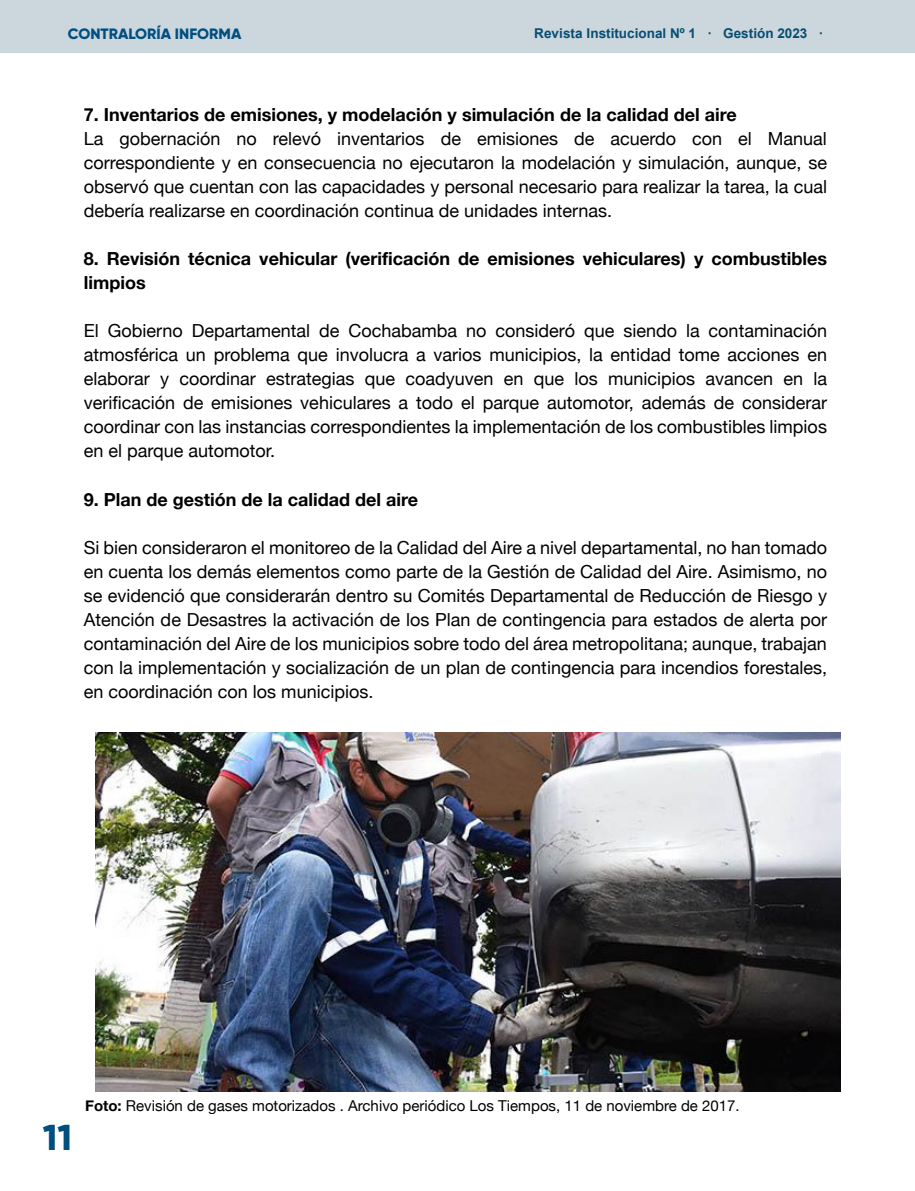
<style>
.page{position:relative;width:915px;height:1191px;background:#fff}
.page>*{position:absolute;margin:0;border:0;box-sizing:border-box;transform-origin:0 0}
.t1{font:800 36px "Gilroy";color:#004f80}
.t2{font:18px/24px "Helvetica Neue";color:#000;text-align:justify}
.t3{font:700 18px/24px "Helvetica Neue";color:#000}
.t4{font:15px "Helvetica Neue";color:#000}
.t5{font:800 15px "Gilroy";color:#004f80}
.t6{font:700 13.5px "Arial";color:#074e73}
.s1{font-weight:700}
</style>
<div class="page">
<div style="left:0;top:0;width:914px;height:53px;background:#ccd6dd"></div>
<img style="left:95px;top:733px;width:745px;height:358px">
<p class="t5" style="left:68px;top:25px;width:175px">CONTRALORÍA INFORMA</p>
<p class="t6" style="left:534px;top:23px;width:290px">Revista Institucional Nº 1 · Gestión 2023 ·</p>
<p class="t3" style="left:84px;top:103px;width:654px">7. Inventarios de emisiones, y modelación y simulación de la calidad del aire</p>
<p class="t2" style="left:84px;top:127px;width:744px">La gobernación no relevó inventarios de emisiones de acuerdo con el Manual correspondiente y en consecuencia no ejecutaron la modelación y simulación, aunque, se observó que cuentan con las capacidades y personal necesario para realizar la tarea, la cual debería realizarse en coordinación continua de unidades internas.</p>
<p class="t3" style="left:84px;top:247px;width:744px">8. Revisión técnica vehicular (verificación de emisiones vehiculares) y combustibles limpios</p>
<p class="t2" style="left:84px;top:319px;width:744px">El Gobierno Departamental de Cochabamba no consideró que siendo la contaminación atmosférica un problema que involucra a varios municipios, la entidad tome acciones en elaborar y coordinar estrategias que coadyuven en que los municipios avancen en la verificación de emisiones vehiculares a todo el parque automotor, además de considerar coordinar con las instancias correspondientes la implementación de los combustibles limpios en el parque automotor.</p>
<p class="t3" style="left:84px;top:486px;width:336px">9. Plan de gestión de la calidad del aire</p>
<p class="t2" style="left:84px;top:535px;width:744px">Si bien consideraron el monitoreo de la Calidad del Aire a nivel departamental, no han tomado en cuenta los demás elementos como parte de la Gestión de Calidad del Aire. Asimismo, no se evidenció que considerarán dentro su Comités Departamental de Reducción de Riesgo y Atención de Desastres la activación de los Plan de contingencia para estados de alerta por contaminación del Aire de los municipios sobre todo del área metropolitana; aunque, trabajan con la implementación y socialización de un plan de contingencia para incendios forestales, en coordinación con los municipios.</p>
<h1 class="t1" style="left:43px;top:1114px;width:31px">11</h1>
<p class="t4" style="left:85px;top:1097px;width:656px"><span class="s1">Foto:</span> Revisión de gases motorizados . Archivo periódico Los Tiempos, 11 de noviembre de 2017.</p>
</div>
